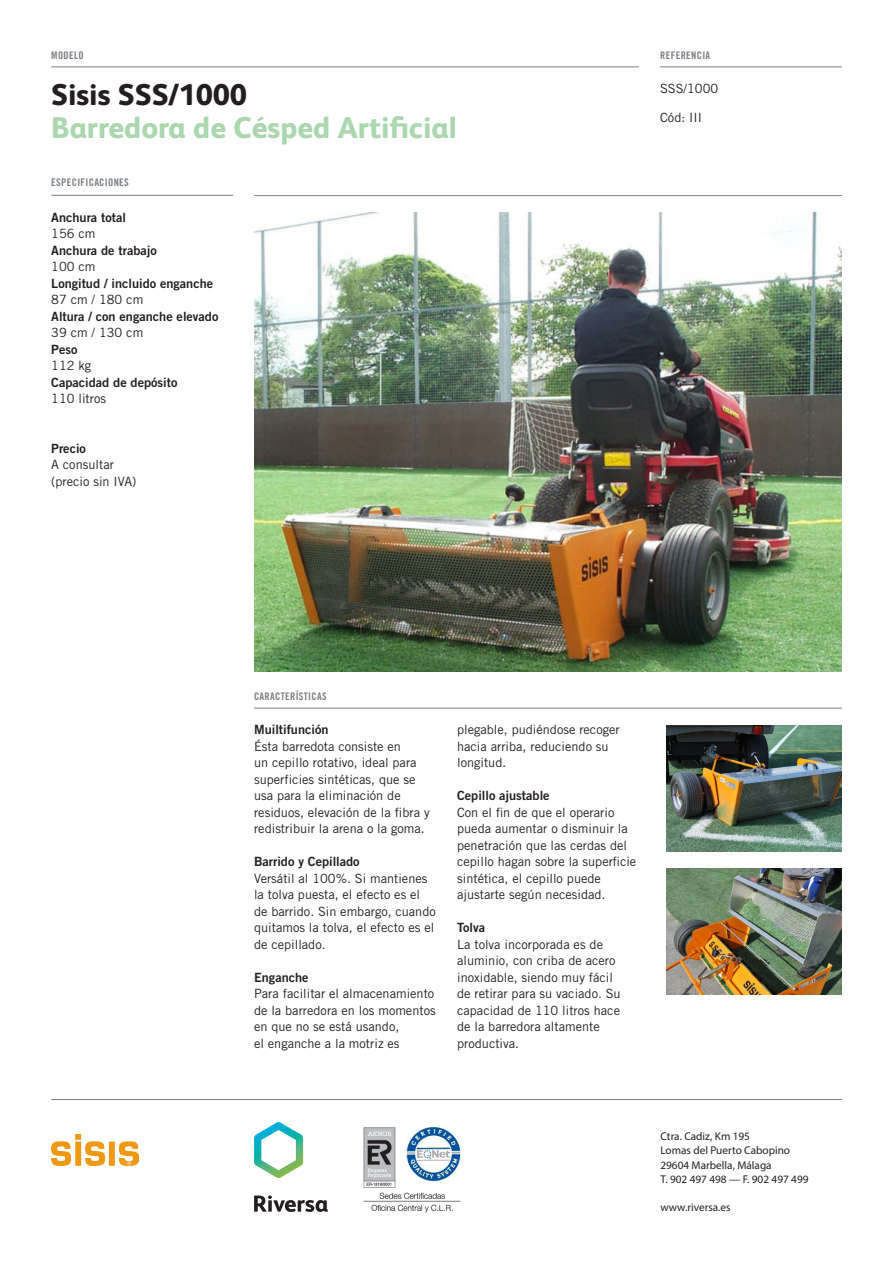
<style>
.page{position:relative;width:893px;height:1263px;background:#fff}
.page>*{position:absolute;margin:0;border:0;box-sizing:border-box;transform-origin:0 0}
.Titular{font:800 30px "FS Albert";color:#aad7ae}
.Titular-2{font:800 30px "FS Albert";color:#231f20}
.Texto_secundario{font:12.75px/16.5px "Trade Gothic LT Std";color:#231f20}
.Texto_secundario-2{font:12.75px "Trade Gothic LT Std Bd 2";color:#231f20}
.Referencia{font:12.75px "Trade Gothic LT Std";color:#231f20}
.t1{font:11.25px "Myriad Pro";color:#231f20}
.t2{font:10.5px "Trade Gothic LT Std Bd Cn 20";letter-spacing:.03em;color:#7c8084}
</style>
<div class="page">
<hr style="left:254px;top:708px;width:588px;height:1px;background:#7c8084">
<hr style="left:51px;top:67px;width:588px;height:1px;background:#7c8084">
<hr style="left:51px;top:195px;width:182px;height:1px;background:#7c8084">
<hr style="left:660px;top:67px;width:182px;height:1px;background:#7c8084">
<img style="left:254px;top:213px;width:588px;height:459px">
<hr style="left:254px;top:195px;width:588px;height:1px;background:#7c8084">
<img style="left:666px;top:725px;width:176px;height:126px">
<img style="left:666px;top:868px;width:176px;height:126px">
<hr style="left:51px;top:1099px;width:791px;height:1px;background:#7c8084">
<img style="left:364px;top:1128px;width:98px;height:85px">
<svg style="left:254px;top:1195px;width:74px;height:17px"></svg>
<svg style="left:254px;top:1122px;width:49px;height:56px"></svg>
<img style="left:51px;top:1134px;width:88px;height:31px">
<p class="t2" style="left:51px;top:48px;width:34px">MODELO</p>
<p class="Titular-2" style="left:51px;top:73px;width:197px">Sisis SSS/1000</p>
<p class="Titular" style="left:51px;top:106px;width:407px">Barredora de Césped Artificial</p>
<p class="t2" style="left:51px;top:176px;width:79px">ESPECIFICACIONES</p>
<p class="Texto_secundario-2" style="left:51px;top:209px;width:76px">Anchura total</p>
<p class="Texto_secundario" style="left:51px;top:225px;width:46px">156 cm</p>
<p class="Texto_secundario-2" style="left:51px;top:242px;width:107px">Anchura de trabajo</p>
<p class="Texto_secundario" style="left:51px;top:258px;width:46px">100 cm</p>
<p class="Texto_secundario-2" style="left:51px;top:275px;width:163px">Longitud / incluido enganche</p>
<p class="Texto_secundario" style="left:51px;top:291px;width:94px">87 cm / 180 cm</p>
<p class="Texto_secundario-2" style="left:51px;top:308px;width:169px">Altura / con enganche elevado</p>
<p class="Texto_secundario" style="left:51px;top:324px;width:94px">39 cm / 130 cm</p>
<p class="Texto_secundario-2" style="left:51px;top:341px;width:28px">Peso</p>
<p class="Texto_secundario" style="left:51px;top:357px;width:42px">112 kg</p>
<p class="Texto_secundario-2" style="left:51px;top:374px;width:128px">Capacidad de depósito</p>
<p class="Texto_secundario" style="left:51px;top:390px;width:56px">110 litros</p>
<p class="Texto_secundario-2" style="left:51px;top:440px;width:36px">Precio</p>
<p class="Texto_secundario" style="left:51px;top:456px;width:64px">A consultar</p>
<p class="Texto_secundario" style="left:51px;top:473px;width:87px">(precio sin IVA)</p>
<p class="t2" style="left:660px;top:48px;width:52px">REFERENCIA</p>
<p class="Referencia" style="left:660px;top:81px;width:60px">SSS/1000</p>
<p class="Referencia" style="left:660px;top:110px;width:43px">Cód: III</p>
<p class="t2" style="left:254px;top:689px;width:74px">CARACTERÍSTICAS</p>
<p class="Texto_secundario-2" style="left:254px;top:721px;width:76px">Muiltifunción</p>
<p class="Texto_secundario" style="left:254px;top:737px;width:177px">Ésta barredota consiste en<br>un cepillo rotativo, ideal para superficies sintéticas, que se usa para la eliminación de residuos, elevación de la fibra y redistribuir la arena o la goma.</p>
<p class="Texto_secundario-2" style="left:254px;top:853px;width:107px">Barrido y Cepillado</p>
<p class="Texto_secundario" style="left:254px;top:869px;width:183px">Versátil al 100%. Si mantienes la tolva puesta, el efecto es el de barrido. Sin embargo, cuando quitamos la tolva, el efecto es el de cepillado.</p>
<p class="Texto_secundario-2" style="left:254px;top:969px;width:56px">Enganche</p>
<p class="Texto_secundario" style="left:254px;top:985px;width:183px">Para facilitar el almacenamiento de la barredora en los momentos en que no se está usando,<br>el enganche a la motriz es</p>
<p class="Texto_secundario" style="left:457px;top:721px;width:164px">plegable, pudiéndose recoger hacia arriba, reduciendo su longitud.</p>
<p class="Texto_secundario-2" style="left:457px;top:788px;width:94px">Cepillo ajustable</p>
<p class="Texto_secundario" style="left:457px;top:804px;width:181px">Con el fin de que el operario pueda aumentar o disminuir la penetración que las cerdas del cepillo hagan sobre la superficie sintética, el cepillo puede ajustarte según necesidad.</p>
<p class="Texto_secundario-2" style="left:457px;top:920px;width:30px">Tolva</p>
<p class="Texto_secundario" style="left:457px;top:936px;width:165px">La tolva incorporada es de aluminio, con criba de acero inoxidable, siendo muy fácil de retirar para su vaciado. Su capacidad de 110 litros hace de la barredora altamente productiva.</p>
<p class="t1" style="left:660px;top:1129px;width:91px">Ctra. Cadiz, Km 195</p>
<p class="t1" style="left:660px;top:1144px;width:131px">Lomas del Puerto Cabopino</p>
<p class="t1" style="left:660px;top:1158px;width:113px">29604 Marbella, Málaga</p>
<p class="t1" style="left:660px;top:1172px;width:150px">T. 902 497 498 — F. 902 497 499</p>
<p class="t1" style="left:660px;top:1201px;width:72px">www.riversa.es</p>
</div>
